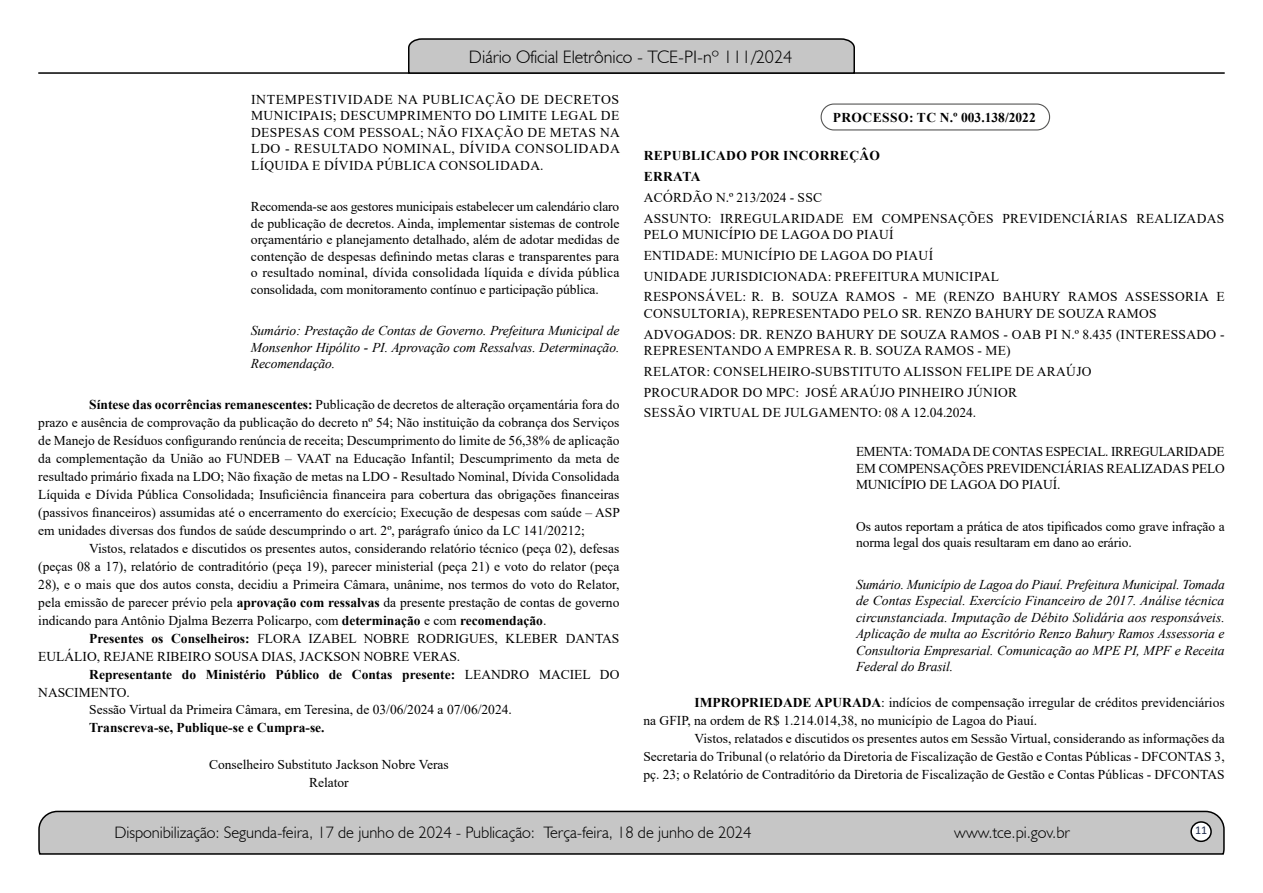
<style>
.page{position:relative;width:1263px;height:893px;background:#fff}
.page>*{position:absolute;margin:0;border:0;box-sizing:border-box;transform-origin:0 0}
.t1{font:300 18px "Humanist 521 BT";color:#000}
.t2{font:300 16.5px "Humanist 521 BT";color:#000}
.t3{font:13.5px/18px "Times New Roman";color:#000;text-align:justify}
.t4{font:13.5px/20.7px "Times New Roman";letter-spacing:.025em;color:#000}
.t5{font:italic 13.5px/16.5px "Times New Roman";letter-spacing:-.005em;color:#000;text-align:justify}
.t6{font:700 13.5px "Times New Roman";color:#000}
.t7{font:700 13.5px/20.7px "Times New Roman";letter-spacing:.025em;color:#000}
.t8{font:700 13.5px "Times New Roman";letter-spacing:.035em;color:#000}
.t9{font:12px "Calibri";color:#212d4c}
.s1{font-weight:700}
.s2{font-weight:400}
</style>
<div class="page">
<svg style="left:38px;top:810px;width:1187px;height:45px;background:#b9b9b9"></svg>
<div style="left:1191px;top:822px;width:20px;height:19px;background:#fff;border-radius:50%"></div>
<div style="left:1190px;top:821px;width:22px;height:21px;border:2px solid #000;border-radius:50%"></div>
<hr style="left:38px;top:72px;width:1187px;height:2px;background:#000">
<svg style="left:407px;top:38px;width:449px;height:36px;background:#b4b4b4"></svg>
<div style="left:820px;top:104px;width:230px;height:27px;border:1px solid #575756;border-radius:13px"></div>
<h1 class="t1" style="left:469px;top:46px;width:325px">Diário Oficial Eletrônico - TCE-PI-nº 111/2024</h1>
<p class="t3" style="left:251px;top:91px;width:370px;line-height:16.5px">INTEMPESTIVIDADE NA PUBLICAÇÃO DE DECRETOS MUNICIPAIS; DESCUMPRIMENTO DO LIMITE LEGAL DE DESPESAS COM PESSOAL; NÃO FIXAÇÃO DE METAS NA LDO - RESULTADO NOMINAL, DÍVIDA CONSOLIDADA LÍQUIDA E DÍVIDA PÚBLICA CONSOLIDADA.</p>
<p class="t3" style="left:251px;top:198px;width:370px;line-height:16.5px">Recomenda-se aos gestores municipais estabelecer um calendário claro de publicação de decretos. Ainda, implementar sistemas de controle orçamentário e planejamento detalhado, além de adotar medidas de contenção de despesas definindo metas claras e transparentes para o resultado nominal, dívida consolidada líquida e dívida pública consolidada, com monitoramento contínuo e participação pública.</p>
<p class="t5" style="left:251px;top:322px;width:370px">Sumário: Prestação de Contas de Governo. Prefeitura Municipal de Monsenhor Hipólito - PI. Aprovação com Ressalvas. Determinação.<br>Recomendação.</p>
<p class="t3" style="left:38px;top:395px;width:583px;text-indent:51px"><span class="s1">Síntese das ocorrências remanescentes:</span> Publicação de decretos de alteração orçamentária fora do prazo e ausência de comprovação da publicação do decreto nº 54; Não instituição da cobrança dos Serviços de Manejo de Resíduos configurando renúncia de receita; Descumprimento do limite de 56,38% de aplicação da complementação da União ao FUNDEB – VAAT na Educação Infantil; Descumprimento da meta de resultado primário fixada na LDO; Não fixação de metas na LDO - Resultado Nominal, Dívida Consolidada Líquida e Dívida Pública Consolidada; Insuficiência financeira para cobertura das obrigações financeiras (passivos financeiros) assumidas até o encerramento do exercício; Execução de despesas com saúde – ASP em unidades diversas dos fundos de saúde descumprindo o art. 2º, parágrafo único da LC 141/20212;</p>
<p class="t3" style="left:38px;top:539px;width:583px;text-indent:51px">Vistos, relatados e discutidos os presentes autos, considerando relatório técnico (peça 02), defesas (peças 08 a 17), relatório de contraditório (peça 19), parecer ministerial (peça 21) e voto do relator (peça 28), e o mais que dos autos consta, decidiu a Primeira Câmara, unânime, nos termos do voto do Relator, pela emissão de parecer prévio pela <span class="s1">aprovação com ressalvas</span> da presente prestação de contas de governo indicando para Antônio Djalma Bezerra Policarpo, com <span class="s1">determinação</span> e com <span class="s1">recomendação</span>.</p>
<p class="t3" style="left:38px;top:628px;width:583px;text-indent:51px"><span class="s1">Presentes os Conselheiros:</span> FLORA IZABEL NOBRE RODRIGUES, KLEBER DANTAS<br>EULÁLIO, REJANE RIBEIRO SOUSA DIAS, JACKSON NOBRE VERAS.</p>
<p class="t6" style="left:89px;top:664px;width:532px">Representante do Ministério Público de Contas presente: <span class="s2">LEANDRO MACIEL DO</span></p>
<p class="t3" style="left:38px;top:682px;width:93px">NASCIMENTO.</p>
<p class="t3" style="left:89px;top:700px;width:424px">Sessão Virtual da Primeira Câmara, em Teresina, de 03/06/2024 a 07/06/2024.</p>
<p class="t6" style="left:89px;top:718px;width:237px">Transcreva-se, Publique-se e Cumpra-se.</p>
<p class="t3" style="left:209px;top:754px;width:241px;text-align:center">Conselheiro Substituto Jackson Nobre Veras<br>Relator</p>
<p class="t8" style="left:833px;top:107px;width:205px">PROCESSO: TC N.º 003.138/2022</p>
<p class="t7" style="left:644px;top:145px;width:238px">REPUBLICADO POR INCORREÇÂO<br>ERRATA</p>
<p class="t4" style="left:644px;top:187px;width:582px">ACÓRDÃO N.º 213/2024 - SSC<br>ASSUNTO: IRREGULARIDADE EM COMPENSAÇÕES PREVIDENCIÁRIAS REALIZADAS</p>
<p class="t4" style="left:644px;top:224px;width:582px">PELO MUNICÍPIO DE LAGOA DO PIAUÍ<br>ENTIDADE: MUNICÍPIO DE LAGOA DO PIAUÍ<br>UNIDADE JURISDICIONADA: PREFEITURA MUNICIPAL<br>RESPONSÁVEL: R. B. SOUZA RAMOS - ME (RENZO BAHURY RAMOS ASSESSORIA E</p>
<p class="t4" style="left:644px;top:303px;width:582px">CONSULTORIA), REPRESENTADO PELO SR. RENZO BAHURY DE SOUZA RAMOS<br>ADVOGADOS: DR. RENZO BAHURY DE SOUZA RAMOS - OAB PI N.º 8.435 (INTERESSADO -</p>
<p class="t4" style="left:644px;top:340px;width:449px">REPRESENTANDO A EMPRESA R. B. SOUZA RAMOS - ME)<br>RELATOR: CONSELHEIRO-SUBSTITUTO ALISSON FELIPE DE ARAÚJO PROCURADOR DO MPC: JOSÉ ARAÚJO PINHEIRO JÚNIOR<br>SESSÃO VIRTUAL DE JULGAMENTO: 08 A 12.04.2024.</p>
<p class="t3" style="left:856px;top:443px;width:370px;line-height:16.5px">EMENTA: TOMADA DE CONTAS ESPECIAL. IRREGULARIDADE EM COMPENSAÇÕES PREVIDENCIÁRIAS REALIZADAS PELO MUNICÍPIO DE LAGOA DO PIAUÍ.</p>
<p class="t3" style="left:856px;top:518px;width:370px;line-height:16.5px">Os autos reportam a prática de atos tipificados como grave infração a norma legal dos quais resultaram em dano ao erário.</p>
<p class="t5" style="left:856px;top:576px;width:370px">Sumário. Município de Lagoa do Piauí. Prefeitura Municipal. Tomada de Contas Especial. Exercício Financeiro de 2017. Análise técnica circunstanciada. Imputação de Débito Solidária aos responsáveis.<br>Aplicação de multa ao Escritório Renzo Bahury Ramos Assessoria e Consultoria Empresarial. Comunicação ao MPE PI, MPF e Receita Federal do Brasil.</p>
<p class="t3" style="left:643px;top:693px;width:583px;text-indent:51px"><span class="s1">IMPROPRIEDADE APURADA</span>: indícios de compensação irregular de créditos previdenciários na GFIP, na ordem de R$ 1.214.014,38, no município de Lagoa do Piauí.</p>
<p class="t3" style="left:643px;top:729px;width:583px;text-indent:51px">Vistos, relatados e discutidos os presentes autos em Sessão Virtual, considerando as informações da Secretaria do Tribunal (o relatório da Diretoria de Fiscalização de Gestão e Contas Públicas - DFCONTAS 3, pç. 23; o Relatório de Contraditório da Diretoria de Fiscalização de Gestão e Contas Públicas - DFCONTAS</p>
<p class="t2" style="left:114px;top:822px;width:639px">Disponibilização: Segunda-feira, 17 de junho de 2024 - Publicação: Terça-feira, 18 de junho de 2024</p>
<p class="t2" style="left:954px;top:822px;width:117px">www.tce.pi.gov.br</p>
<p class="t9" style="left:1195px;top:821px;width:14px">11</p>
</div>
